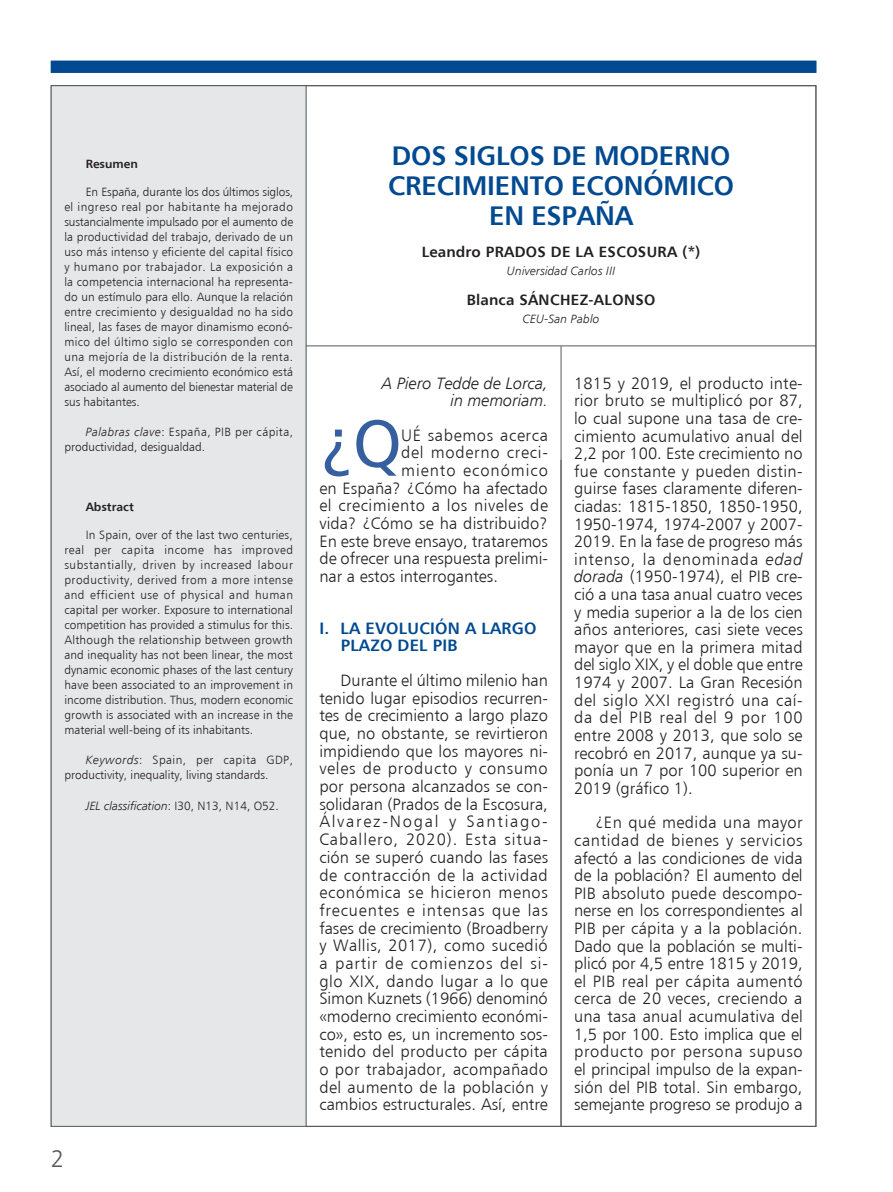
<style>
.page{position:relative;width:893px;height:1192px;background:#fff}
.page>*{position:absolute;margin:0;border:0;box-sizing:border-box;transform-origin:0 0}
.t1{font:66.6px "Humanist 777 BT Roman B";color:#365fa0}
.t2{font:27px/30px "Humanist 777 BT Bold B";letter-spacing:-.005em;color:#014990;text-align:center}
.t3{font:24px "Humanist 777 BT Light B";color:#57585a}
.t4{font:16.5px/17.5px "Humanist 777 BT Light B";color:#231f20;text-align:justify}
.t5{font:16.5px/17.7px "Humanist 777 BT Light Italic B";color:#231f20;text-align:right}
.CAB_1{font:16.5px/17.7px "Humanist 777 BT Bold B";letter-spacing:.015em;color:#014990}
.t6{font:16.5px "Humanist 777 BT Light B";letter-spacing:.03em;color:#231f20}
.t7{font:16.5px "Humanist 777 BT Light B";letter-spacing:.045em;color:#231f20}
.t8{font:16.5px "Humanist 777 BT Light B";letter-spacing:.04em;color:#231f20}
.t9{font:16.5px "Humanist 777 BT Light B";letter-spacing:.06em;color:#231f20}
.t10{font:15px "Humanist 777 BT Bold B";letter-spacing:.025em;color:#231f20}
.t11{font:12px/15px "Humanist 777 BT Light B";color:#231f20;text-align:justify}
.t12{font:12px "Humanist 777 BT Light Italic B";letter-spacing:.01em;color:#231f20}
.t13{font:12px "Humanist 777 BT Bold B";color:#231f20}
.s1{font-family:"Humanist 777 BT Light Italic B"}
.s2{font-family:"Humanist 777 BT Light B"}
</style>
<div class="page">
<div style="left:51px;top:86px;width:255px;height:1040px;background:#e6e7e9"></div>
<div style="left:51px;top:61px;width:765px;height:12px;background:#014990"></div>
<hr style="left:306px;top:86px;width:1px;height:1040px;background:#57585a">
<hr style="left:561px;top:346px;width:1px;height:780px;background:#57585a">
<hr style="left:306px;top:345px;width:510px;height:1px;background:#57585a">
<p class="t13" style="left:86px;top:156px;width:54px">Resumen</p>
<p class="t11" style="left:64px;top:184px;width:230px;text-indent:21px">En España, durante los dos últimos siglos, el ingreso real por habitante ha mejorado sustancialmente impulsado por el aumento de la productividad del trabajo, derivado de un uso más intenso y eficiente del capital físico y humano por trabajador. La exposición a la competencia internacional ha representa&shy;do un estímulo para ello. Aunque la relación entre crecimiento y desigualdad no ha sido lineal, las fases de mayor dinamismo econó&shy;mico del último siglo se corresponden con una mejoría de la distribución de la renta.<br>Así, el moderno crecimiento económico está asociado al aumento del bienestar material de sus habitantes.</p>
<p class="t11" style="left:64px;top:424px;width:230px;text-indent:21px"><span class="s1">Palabras clave</span>: España, PIB per cápita, productividad, desigualdad.</p>
<p class="t13" style="left:86px;top:499px;width:50px">Abstract</p>
<p class="t11" style="left:64px;top:527px;width:230px;text-indent:21px">In Spain, over of the last two centuries, real per capita income has improved substantially, driven by increased labour productivity, derived from a more intense and efficient use of physical and human capital per worker. Exposure to international competition has provided a stimulus for this.<br>Although the relationship between growth and inequality has not been linear, the most dynamic economic phases of the last century have been associated to an improvement in income distribution. Thus, modern economic growth is associated with an increase in the material well-being of its inhabitants.</p>
<p class="t11" style="left:64px;top:752px;width:230px;text-indent:21px"><span class="s1">Keywords</span>: Spain, per capita GDP, productivity, inequality, living standards.</p>
<p class="t12" style="left:86px;top:798px;width:195px">JEL classification<span class="s2">: I30, N13, N14, O52.</span></p>
<p class="t3" style="left:51px;top:1143px;width:15px">2</p>
<p class="t2" style="left:388px;top:140px;width:348px">DOS SIGLOS DE MODERNO<br>CRECIMIENTO ECONÓMICO<br>EN ESPAÑA</p>
<p class="t10" style="left:422px;top:242px;width:280px">Leandro PRADOS DE LA ESCOSURA (*)</p>
<p class="t12" style="left:507px;top:263px;width:110px">Universidad Carlos III</p>
<p class="t10" style="left:467px;top:290px;width:190px">Blanca SÁNCHEZ-ALONSO</p>
<p class="t12" style="left:523px;top:311px;width:78px">CEU-San Pablo</p>
<p class="t5" style="left:382px;top:374px;width:168px">A Piero Tedde de Lorca, in memoriam.</p>
<p class="t1" style="left:319px;top:406px;width:84px">¿Q</p>
<p class="t8" style="left:401px;top:425px;width:148px">UÉ sabemos acerca</p>
<p class="t7" style="left:401px;top:442px;width:148px">del moderno creci-</p>
<p class="t9" style="left:401px;top:460px;width:148px">miento económico</p>
<p class="t4" style="left:319px;top:478px;width:230px">en España? ¿Cómo ha afectado</p>
<p class="t6" style="left:319px;top:495px;width:230px">el crecimiento a los niveles de</p>
<p class="t4" style="left:319px;top:514px;width:230px">vida? ¿Cómo se ha distribuido?</p>
<p class="t4" style="left:319px;top:531px;width:230px">En este breve ensayo, trataremos</p>
<p class="t4" style="left:319px;top:549px;width:230px">de ofrecer una respuesta prelimi-</p>
<p class="t4" style="left:319px;top:567px;width:180px">nar a estos interrogantes.</p>
<p class="CAB_1" style="left:341px;top:618px;width:197px;text-indent:-21px">I. LA EVOLUCIÓN A LARGO<br>PLAZO DEL PIB</p>
<p class="t4" style="left:319px;top:671px;width:230px;text-indent:21px">Durante el último milenio han tenido lugar episodios recurren&shy;tes de crecimiento a largo plazo que, no obstante, se revirtieron impidiendo que los mayores ni&shy;veles de producto y consumo por persona alcanzados se con&shy;solidaran (Prados de la Escosura, Álvarez-Nogal y Santiago-Caballero, 2020). Esta situa&shy;ción se superó cuando las fases de contracción de la actividad económica se hicieron menos frecuentes e intensas que las fases de crecimiento (Broadberry y Wallis, 2017), como sucedió a partir de comienzos del si&shy;glo XIX, dando lugar a lo que Simon Kuznets (1966) denominó «moderno crecimiento económi&shy;co», esto es, un incremento sos&shy;tenido del producto per cápita o por trabajador, acompañado del aumento de la población y cambios estructurales. Así, entre</p>
<p class="t4" style="left:574px;top:374px;width:230px">1815 y 2019, el producto inte&shy;rior bruto se multiplicó por 87, lo cual supone una tasa de cre&shy;cimiento acumulativo anual del 2,2 por 100. Este crecimiento no fue constante y pueden distin&shy;guirse fases claramente diferen&shy;ciadas: 1815-1850, 1850-1950, 1950-1974, 1974-2007 y 2007- 2019. En la fase de progreso más intenso, la denominada <span class="s1">edad dorada</span> (1950-1974), el PIB cre&shy;ció a una tasa anual cuatro veces y media superior a la de los cien años anteriores, casi siete veces mayor que en la primera mitad del siglo XIX, y el doble que entre 1974 y 2007. La Gran Recesión del siglo XXI registró una caí&shy;da del PIB real del 9 por 100 entre 2008 y 2013, que solo se recobró en 2017, aunque ya su&shy;ponía un 7 por 100 superior en 2019 (gráfico 1).</p>
<p class="t4" style="left:574px;top:813px;width:230px;text-indent:21px">¿En qué medida una mayor cantidad de bienes y servicios afectó a las condiciones de vida de la población? El aumento del PIB absoluto puede descompo&shy;nerse en los correspondientes al PIB per cápita y a la población.<br>Dado que la población se multi&shy;plicó por 4,5 entre 1815 y 2019, el PIB real per cápita aumentó cerca de 20 veces, creciendo a una tasa anual acumulativa del 1,5 por 100. Esto implica que el producto por persona supuso el principal impulso de la expan&shy;sión del PIB total. Sin embargo, semejante progreso se produjo a</p>
</div>
